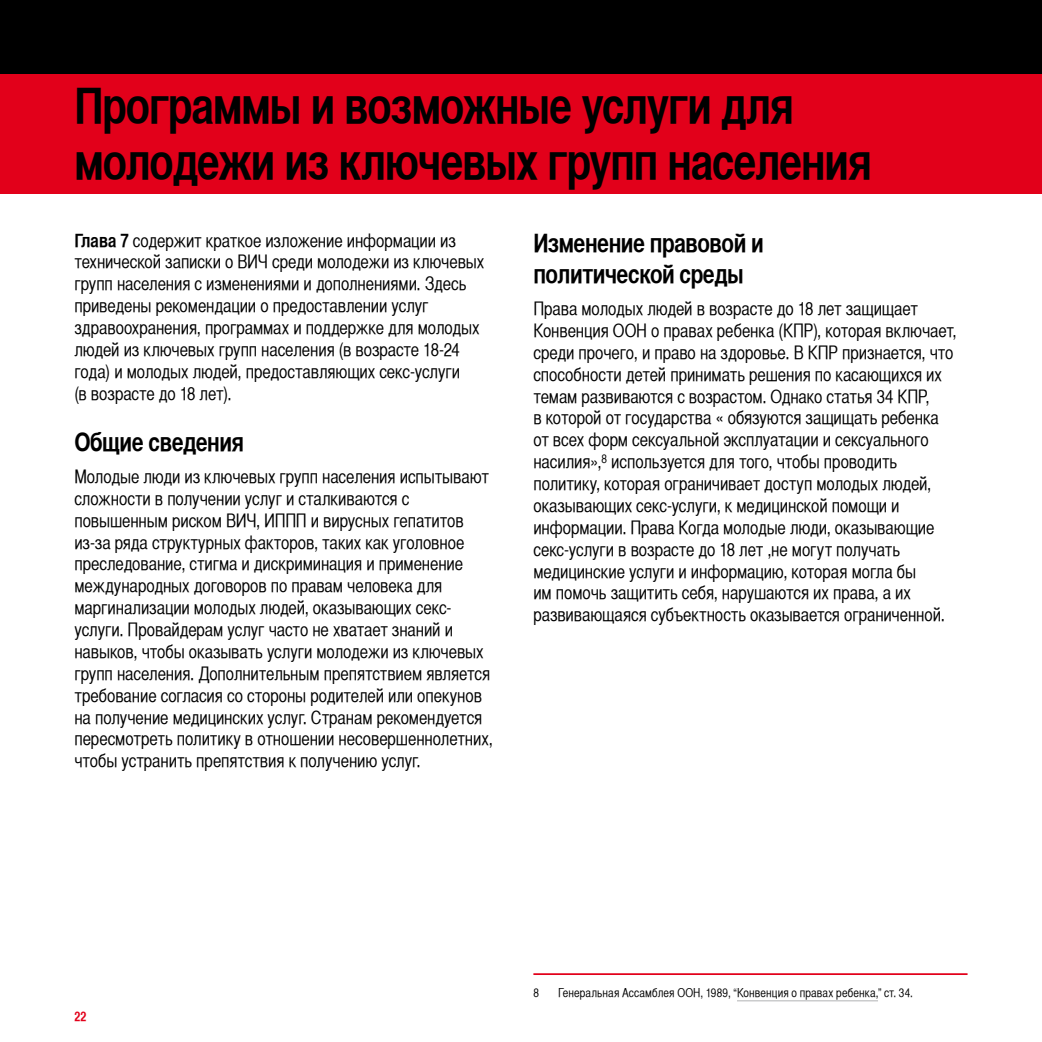
<style>
.page{position:relative;width:1042px;height:1042px;background:#fff}
.page>*{position:absolute;margin:0;border:0;box-sizing:border-box;transform-origin:0 0}
.t1{font:700 49px/56px "Helvetica CY";letter-spacing:-.025em;color:#000}
.t2{font:700 25.38px/31.5px "Helvetica CY";letter-spacing:-.02em;color:#000}
.t3{font:18.38px/21.9px "Helvetica CY";letter-spacing:-.005em;color:#000}
.t4{font:700 13.12px "Helvetica CY";color:#e2001a}
.t5{font:12.25px "Helvetica CY";letter-spacing:.01em;color:#000}
.s1{font-weight:700}
</style>
<div class="page">
<div style="left:0;top:0;width:1042px;height:121px;background:#000"></div>
<div style="left:0;top:74px;width:1042px;height:119px;background:#e2001a"></div>
<hr style="left:533px;top:973px;width:434px;height:2px;background:#e2001a">
<hr style="left:737px;top:1000px;width:141px;height:1px;background:#b1b3b4">
<h1 class="t1" style="left:74px;top:76px;width:799px">Программы и возможные услуги для молодежи из ключевых групп населения</h1>
<p class="t3" style="left:74px;top:229px;width:411px"><span class="s1">Глава 7</span> содержит краткое изложение информации из технической записки о ВИЧ среди молодежи из ключевых групп населения с изменениями и дополнениями. Здесь приведены рекомендации о предоставлении услуг здравоохранения, программах и поддержке для молодых людей из ключевых групп населения (в возрасте 18-24 года) и молодых людей, предоставляющих секс-услуги<br>(в возрасте до 18 лет).</p>
<h2 class="t2" style="left:74px;top:426px;width:171px">Общие сведения</h2>
<p class="t3" style="left:74px;top:465px;width:420px">Молодые люди из ключевых групп населения испытывают сложности в получении услуг и сталкиваются с повышенным риском ВИЧ, ИППП и вирусных гепатитов из-за ряда структурных факторов, таких как уголовное преследование, стигма и дискриминация и применение международных договоров по правам человека для маргинализации молодых людей, оказывающих секс&shy;услуги. Провайдерам услуг часто не хватает знаний и навыков, чтобы оказывать услуги молодежи из ключевых групп населения. Дополнительным препятствием является требование согласия со стороны родителей или опекунов на получение медицинских услуг. Странам рекомендуется пересмотреть политику в отношении несовершеннолетних, чтобы устранить препятствия к получению услуг.</p>
<h2 class="t2" style="left:533px;top:226px;width:232px">Изменение правовой и политической среды</h2>
<p class="t3" style="left:533px;top:298px;width:425px">Права молодых людей в возрасте до 18 лет защищает Конвенция ООН о правах ребенка (КПР), которая включает, среди прочего, и право на здоровье. В КПР признается, что способности детей принимать решения по касающихся их темам развиваются с возрастом. Однако статья 34 КПР,<br>в которой от государства « обязуются защищать ребенка от всех форм сексуальной эксплуатации и сексуального насилия»,<sup>8</sup> используется для того, чтобы проводить политику, которая ограничивает доступ молодых людей, оказывающих секс-услуги, к медицинской помощи и информации. Права Когда молодые люди, оказывающие секс-услуги в возрасте до 18 лет ,не могут получать медицинские услуги и информацию, которая могла бы<br>им помочь защитить себя, нарушаются их права, а их развивающаяся субъектность оказывается ограниченной.</p>
<p class="t4" style="left:74px;top:1008px;width:14px">22</p>
<p class="t5" style="left:533px;top:986px;width:7px">8</p>
<p class="t5" style="left:558px;top:986px;width:356px">Генеральная Ассамблея ООН, 1989, “Конвенция о правах ребенка,” ст. 34.</p>
</div>
